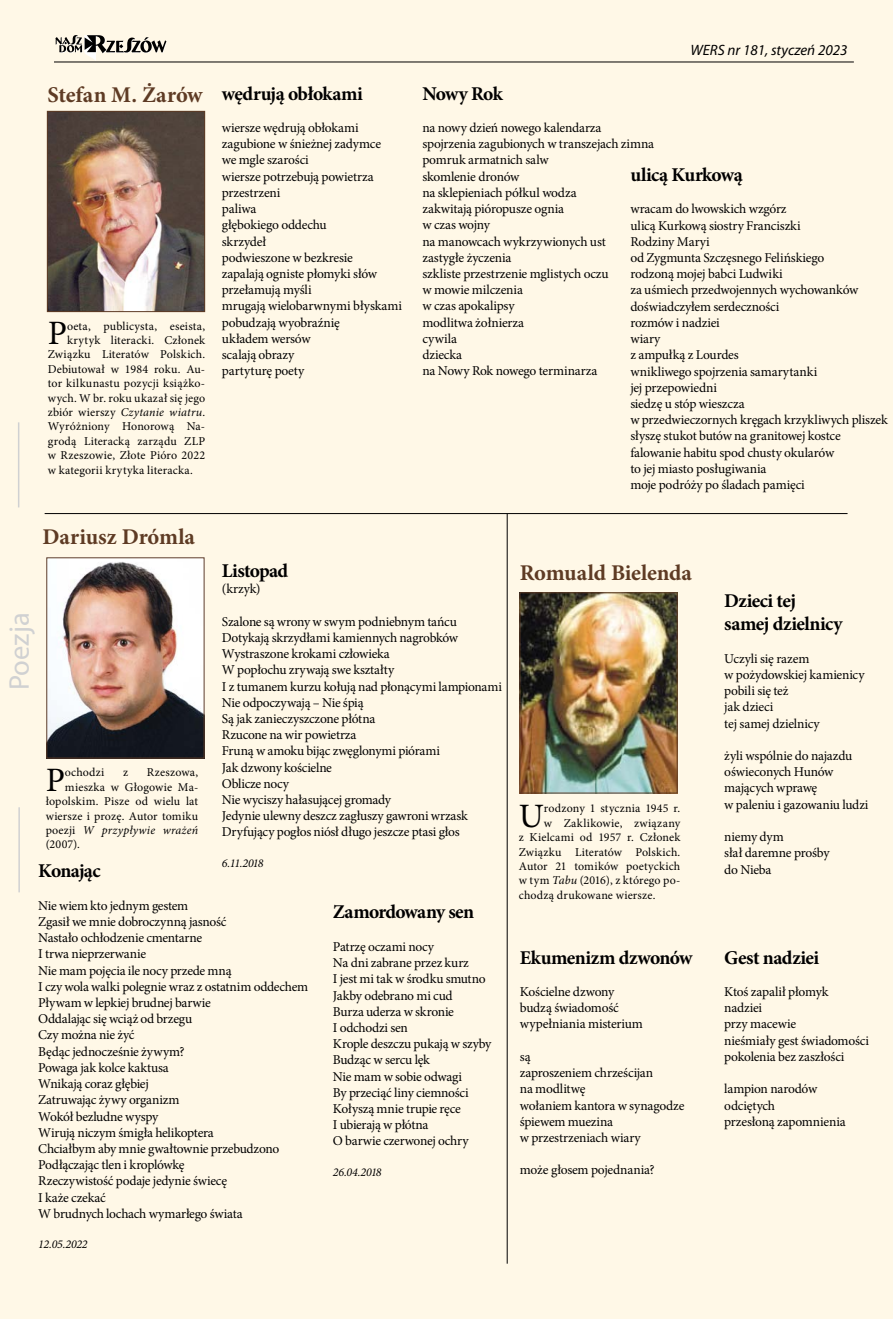
<style>
.page{position:relative;width:893px;height:1319px;background:#fff}
.page>*{position:absolute;margin:0;border:0;box-sizing:border-box;transform-origin:0 0}
.t1{font:34.2px "Minion Pro";color:#000}
.t2{font:28.5px "Myriad Pro";color:#d0d1d2}
.t3{font:700 22.5px "Minion Pro";letter-spacing:-.005em;color:#5e3b24}
.t4{font:700 19.5px/23.4px "Minion Pro";letter-spacing:-.03em;color:#000}
.t5{font:italic 15px "Myriad Pro";color:#000}
.t6{font:13.5px/16.2px "Minion Pro";letter-spacing:-.015em;color:#000}
.t7{font:12px "Minion Pro";letter-spacing:.015em;color:#000}
.t8{font:italic 12px "Minion Pro";letter-spacing:.01em;color:#000}
.s1{font-style:normal}
.s2{font-style:italic}
</style>
<div class="page">
<div style="left:0;top:0;width:893px;height:1318px;background:#fff8e7"></div>
<svg style="left:55px;top:35px;width:112px;height:26px"></svg>
<hr style="left:54px;top:62px;width:800px;height:1px;background:#000">
<hr style="left:18px;top:807px;width:2px;height:85px;background:#d0d1d2">
<hr style="left:18px;top:422px;width:1px;height:85px;background:#d0d1d2">
<img style="left:49px;top:113px;width:154px;height:197px">
<div style="left:47px;top:111px;width:158px;height:201px;border:1px solid #5e3b24"></div>
<img style="left:49px;top:559px;width:153px;height:197px">
<div style="left:47px;top:557px;width:157px;height:201px;border:1px solid #5e3b24"></div>
<img style="left:522px;top:594px;width:153px;height:197px">
<div style="left:520px;top:592px;width:157px;height:201px;border:1px solid #5e3b24"></div>
<hr style="left:45px;top:513px;width:802px;height:1px;background:#000">
<hr style="left:507px;top:513px;width:1px;height:750px;background:#000">
<p class="t5" style="left:690px;top:41px;width:159px">WERS nr 181, styczeń 2023</p>
<h3 class="t3" style="left:47px;top:79px;width:157px">Stefan M. Żarów</h3>
<h3 class="t4" style="left:422px;top:81px;width:82px">Nowy Rok</h3>
<p class="t6" style="left:422px;top:120px;width:233px">na nowy dzień nowego kalendarza spojrzenia zagubionych w transzejach zimna pomruk armatnich salw<br>skomlenie dronów<br>na sklepieniach półkul wodza<br>zakwitają pióropusze ognia<br>w czas wojny<br>na manowcach wykrzywionych ust<br>zastygłe życzenia<br>szkliste przestrzenie mglistych oczu<br>w mowie milczenia<br>w czas apokalipsy<br>modlitwa żołnierza<br>cywila<br>dziecka<br>na Nowy Rok nowego terminarza</p>
<h3 class="t4" style="left:222px;top:81px;width:143px">wędrują obłokami</h3>
<p class="t6" style="left:222px;top:120px;width:182px">wiersze wędrują obłokami zagubione w śnieżnej zadymce<br>we mgle szarości<br>wiersze potrzebują powietrza przestrzeni<br>paliwa<br>głębokiego oddechu<br>skrzydeł<br>podwieszone w bezkresie<br>zapalają ogniste płomyki słów przełamują myśli<br>mrugają wielobarwnymi błyskami pobudzają wyobraźnię<br>układem wersów<br>scalają obrazy<br>partyturę poety</p>
<h3 class="t4" style="left:630px;top:163px;width:114px">ulicą Kurkową</h3>
<p class="t6" style="left:630px;top:201px;width:259px">wracam do lwowskich wzgórz<br>ulicą Kurkową siostry Franciszki<br>Rodziny Maryi<br>od Zygmunta Szczęsnego Felińskiego<br>rodzoną mojej babci Ludwiki<br>za uśmiech przedwojennych wychowanków doświadczyłem serdeczności<br>rozmów i nadziei<br>wiary<br>z ampułką z Lourdes<br>wnikliwego spojrzenia samarytanki<br>jej przepowiedni<br>siedzę u stóp wieszcza<br>w przedwieczornych kręgach krzykliwych pliszek słyszę stukot butów na granitowej kostce falowanie habitu spod chusty okularów<br>to jej miasto posługiwania<br>moje podróży po śladach pamięci</p>
<h1 class="t1" style="left:48px;top:310px;width:21px">P</h1>
<p class="t7" style="left:67px;top:318px;width:140px">oeta, publicysta, eseista,</p>
<p class="t7" style="left:67px;top:332px;width:140px">krytyk literacki. Członek</p>
<p class="t7" style="left:48px;top:346px;width:159px">Związku Literatów Polskich.</p>
<p class="t7" style="left:48px;top:361px;width:159px">Debiutował w 1984 roku. Au-</p>
<p class="t7" style="left:48px;top:375px;width:159px">tor kilkunastu pozycji książko-</p>
<p class="t7" style="left:48px;top:390px;width:159px">wych. W br. roku ukazał się jego</p>
<p class="t8" style="left:48px;top:404px;width:159px"><span class="s1">zbiór wierszy</span> Czytanie wiatru<span class="s1">.</span></p>
<p class="t7" style="left:48px;top:418px;width:159px">Wyróżniony Honorową Na-</p>
<p class="t7" style="left:48px;top:433px;width:159px">grodą Literacką zarządu ZLP</p>
<p class="t7" style="left:48px;top:447px;width:159px">w Rzeszowie, Złote Pióro 2022</p>
<p class="t7" style="left:48px;top:462px;width:146px">w kategorii krytyka literacka.</p>
<h3 class="t3" style="left:43px;top:521px;width:154px">Dariusz Drómla</h3>
<h3 class="t4" style="left:222px;top:558px;width:68px">Listopad</h3>
<p class="t6" style="left:222px;top:581px;width:40px">(krzyk)</p>
<p class="t6" style="left:222px;top:613px;width:282px">Szalone są wrony w swym podniebnym tańcu Dotykają skrzydłami kamiennych nagrobków Wystraszone krokami człowieka<br>W popłochu zrywają swe kształty<br>I z tumanem kurzu kołują nad płonącymi lampionami Nie odpoczywają – Nie śpią<br>Są jak zanieczyszczone płótna<br>Rzucone na wir powietrza<br>Fruną w amoku bijąc zwęglonymi piórami<br>Jak dzwony kościelne<br>Oblicze nocy<br>Nie wyciszy hałasującej gromady<br>Jedynie ulewny deszcz zagłuszy gawroni wrzask Dryfujący pogłos niósł długo jeszcze ptasi głos</p>
<p class="t8" style="left:222px;top:854px;width:43px">6.11.2018</p>
<h2 class="t2" style="left:2px;top:690px;width:79px;rotate:-90deg">Poezja</h2>
<h1 class="t1" style="left:46px;top:756px;width:21px">P</h1>
<p class="t7" style="left:65px;top:764px;width:41px">ochodzi</p>
<p class="t7" style="left:123px;top:764px;width:7px">z</p>
<p class="t7" style="left:147px;top:764px;width:53px">Rzeszowa,</p>
<p class="t7" style="left:65px;top:778px;width:135px">mieszka w Głogowie Ma-</p>
<p class="t7" style="left:46px;top:793px;width:154px">łopolskim. Pisze od wielu lat</p>
<p class="t7" style="left:46px;top:807px;width:154px">wiersze i prozę. Autor tomiku</p>
<p class="t8" style="left:46px;top:821px;width:154px"><span class="s1">poezji</span> W przypływie wrażeń</p>
<p class="t7" style="left:46px;top:836px;width:36px">(2007).</p>
<h3 class="t4" style="left:38px;top:859px;width:64px">Konając</h3>
<p class="t6" style="left:38px;top:897px;width:271px">Nie wiem kto jednym gestem<br>Zgasił we mnie dobroczynną jasność<br>Nastało ochłodzenie cmentarne<br>I trwa nieprzerwanie<br>Nie mam pojęcia ile nocy przede mną<br>I czy wola walki polegnie wraz z ostatnim oddechem<br>Pływam w lepkiej brudnej barwie<br>Oddalając się wciąż od brzegu<br>Czy można nie żyć<br>Będąc jednocześnie żywym?<br>Powaga jak kolce kaktusa<br>Wnikają coraz głębiej<br>Zatruwając żywy organizm<br>Wokół bezludne wyspy<br>Wirują niczym śmigła helikoptera<br>Chciałbym aby mnie gwałtownie przebudzono<br>Podłączając tlen i kroplówkę<br>Rzeczywistość podaje jedynie świecę<br>I każe czekać<br>W brudnych lochach wymarłego świata</p>
<p class="t8" style="left:38px;top:1236px;width:51px">12.05.2022</p>
<h3 class="t4" style="left:333px;top:900px;width:143px">Zamordowany sen</h3>
<p class="t6" style="left:333px;top:938px;width:160px">Patrzę oczami nocy<br>Na dni zabrane przez kurz<br>I jest mi tak w środku smutno<br>Jakby odebrano mi cud<br>Burza uderza w skronie<br>I odchodzi sen<br>Krople deszczu pukają w szyby<br>Budząc w sercu lęk<br>Nie mam w sobie odwagi<br>By przeciąć liny ciemności<br>Kołyszą mnie trupie ręce<br>I ubierają w płótna<br>O barwie czerwonej ochry</p>
<p class="t8" style="left:333px;top:1163px;width:50px">26.04.2018</p>
<h3 class="t3" style="left:520px;top:557px;width:174px">Romuald Bielenda</h3>
<h1 class="t1" style="left:519px;top:792px;width:27px">U</h1>
<p class="t7" style="left:544px;top:800px;width:138px">rodzony 1 stycznia 1945 r.</p>
<p class="t7" style="left:544px;top:814px;width:138px">w Zaklikowie, związany</p>
<p class="t7" style="left:519px;top:829px;width:163px">z Kielcami od 1957 r. Członek</p>
<p class="t7" style="left:519px;top:843px;width:163px">Związku Literatów Polskich.</p>
<p class="t7" style="left:519px;top:857px;width:163px">Autor 21 tomików poetyckich</p>
<p class="t7" style="left:519px;top:872px;width:163px">w tym <span class="s2">Tabu</span> (2016), z którego po-</p>
<p class="t7" style="left:519px;top:886px;width:138px">chodzą drukowane wiersze.</p>
<h3 class="t4" style="left:520px;top:945px;width:174px">Ekumenizm dzwonów</h3>
<p class="t6" style="left:520px;top:983px;width:125px">Kościelne dzwony budzą świadomość wypełniania misterium</p>
<p class="t6" style="left:520px;top:1048px;width:166px">są<br>zaproszeniem chrześcijan<br>na modlitwę<br>wołaniem kantora w synagodze śpiewem muezina<br>w przestrzeniach wiary</p>
<p class="t6" style="left:520px;top:1161px;width:136px">może głosem pojednania?</p>
<h3 class="t4" style="left:724px;top:588px;width:120px">Dzieci tej samej dzielnicy</h3>
<p class="t6" style="left:724px;top:650px;width:142px">Uczyli się razem<br>w pożydowskiej kamienicy pobili się też<br>jak dzieci<br>tej samej dzielnicy</p>
<p class="t6" style="left:724px;top:747px;width:146px">żyli wspólnie do najazdu oświeconych Hunów mających wprawę<br>w paleniu i gazowaniu ludzi</p>
<p class="t6" style="left:724px;top:828px;width:107px">niemy dym<br>słał daremne prośby do Nieba</p>
<h3 class="t4" style="left:724px;top:945px;width:96px">Gest nadziei</h3>
<p class="t6" style="left:724px;top:983px;width:146px">Ktoś zapalił płomyk nadziei<br>przy macewie<br>nieśmiały gest świadomości pokolenia bez zaszłości</p>
<p class="t6" style="left:724px;top:1080px;width:123px">lampion narodów odciętych<br>przesłoną zapomnienia</p>
</div>
